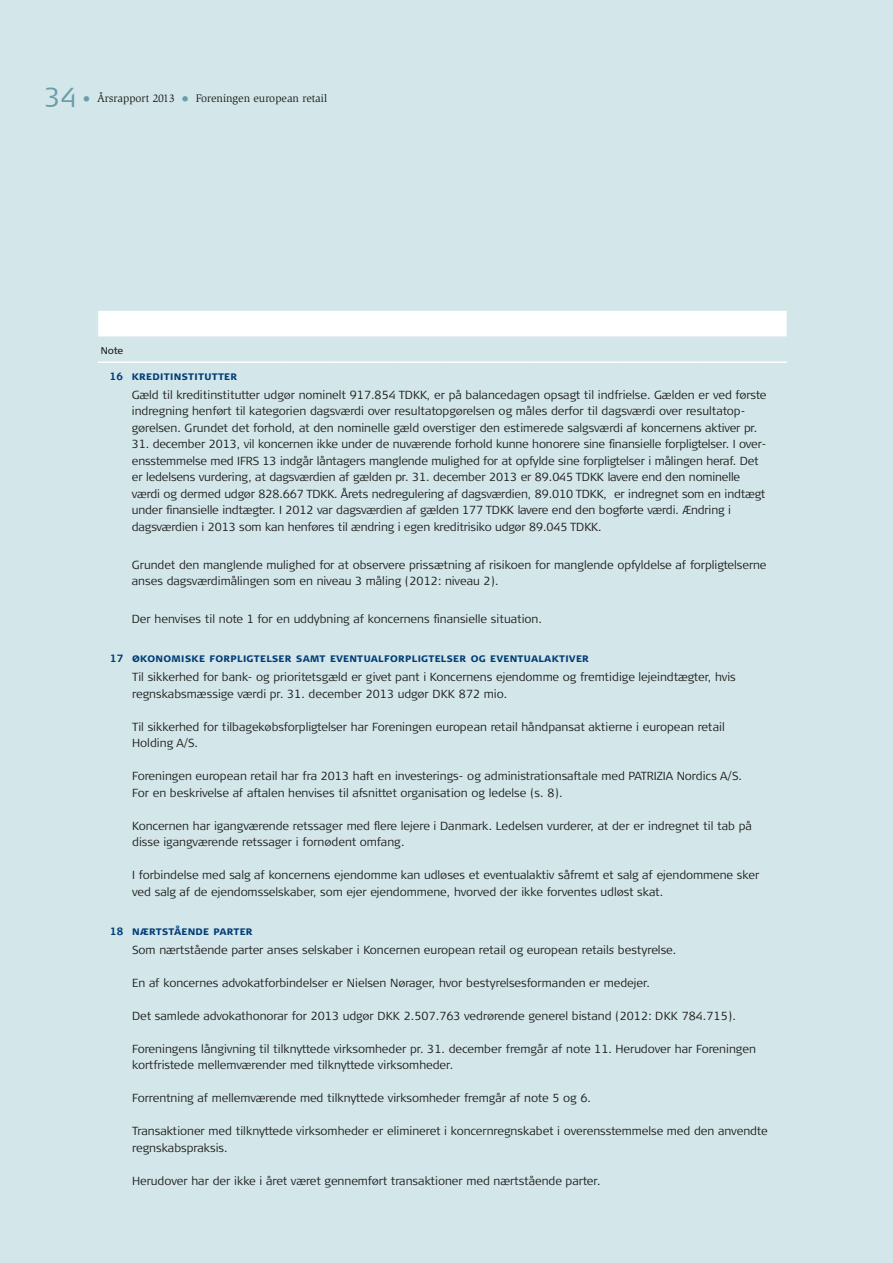
<style>
.page{position:relative;width:893px;height:1263px;background:#d3e6ea}
.page>*{position:absolute;margin:0;border:0;box-sizing:border-box;transform-origin:0 0}
.t1{font:700 12px "Signa OT";letter-spacing:.025em;color:#003c76}
.t2{font:300 11.7px/16.5px "Signa OT";letter-spacing:-.01em;color:#1d1d1b}
.t3{font:11.25px "Slimbach Std";color:#1d1d1b}
.t4{font:9.75px "Signa OT";color:#1d1d1b}
.s1{font-family:"Signa OT";font-weight:300;font-size:27px;color:#689da9}
.s2{font-weight:900;font-size:15px;color:#689da9}
.s3{font-size:10.5px}
.s4{font-style:italic}
</style>
<div class="page">
<div style="left:98px;top:311px;width:689px;height:25px;background:#fff"></div>
<hr style="left:98px;top:361px;width:34px;height:2px;background:#fff">
<hr style="left:446px;top:361px;width:85px;height:2px;background:#fff">
<hr style="left:531px;top:361px;width:86px;height:2px;background:#fff">
<hr style="left:617px;top:361px;width:85px;height:2px;background:#fff">
<hr style="left:702px;top:361px;width:85px;height:2px;background:#fff">
<hr style="left:132px;top:361px;width:93px;height:2px;background:#fff">
<hr style="left:225px;top:361px;width:60px;height:2px;background:#fff">
<hr style="left:285px;top:361px;width:51px;height:2px;background:#fff">
<hr style="left:336px;top:361px;width:59px;height:2px;background:#fff">
<hr style="left:395px;top:361px;width:51px;height:2px;background:#fff">
<p class="t3" style="left:44px;top:92px;width:285px"><span class="s1">34</span> <span class="s2">•</span> Årsrapport 2013 <span class="s2">•</span> Foreningen european retail</p>
<p class="t4" style="left:101px;top:345px;width:24px">Note</p>
<p class="t1" style="left:110px;top:369px;width:129px"><span class="s3">16</span> Kreditinstitutter</p>
<p class="t2" style="left:132px;top:386px;width:636px">Gæld til kreditinstitutter udgør nominelt 917.854 TDKK, er på balancedagen opsagt til indfrielse. Gælden er ved første indregning henført til kategorien dagsværdi over resultatopgørelsen og måles derfor til dagsværdi over resultatop&shy;gørelsen. Grundet det forhold, at den nominelle gæld overstiger den estimerede salgsværdi af koncernens aktiver pr.</p>
<p class="t2" style="left:132px;top:436px;width:636px">31. december 2013, vil koncernen ikke under de nuværende forhold kunne honorere sine finansielle forpligtelser. I over&shy;ensstemmelse med IFRS 13 indgår låntagers manglende mulighed for at opfylde sine forpligtelser i målingen heraf. Det er ledelsens vurdering, at dagsværdien af gælden pr. 31. december 2013 er 89.045 TDKK lavere end den nominelle værdi og dermed udgør 828.667 TDKK. Årets nedregulering af dagsværdien, 89.010 TDKK, er indregnet som en indtægt under finansielle indtægter. I 2012 var dagsværdien af gælden 177 TDKK lavere end den bogførte værdi. Ændring i dagsværdien i 2013 som kan henføres til ændring i egen kreditrisiko udgør 89.045 TDKK.</p>
<p class="t2" style="left:132px;top:556px;width:636px">Grundet den manglende mulighed for at observere prissætning af risikoen for manglende opfyldelse af forpligtelserne anses dagsværdimålingen som en niveau 3 måling (2012: niveau 2).</p>
<p class="t2" style="left:132px;top:611px;width:412px">Der henvises til note 1 for en uddybning af koncernens finansielle situation.</p>
<p class="t1" style="left:110px;top:651px;width:480px"><span class="s3">17</span> Økonomiske forpligtelser samt eventualforpligtelser og eventualaktiver</p>
<p class="t2" style="left:132px;top:669px;width:605px">Til sikkerhed for bank- og prioritetsgæld er givet pant i Koncernens ejendomme og fremtidige lejeindtægter, hvis regnskabsmæssige værdi pr. 31. december 2013 udgør DKK 872 mio.</p>
<p class="t2" style="left:132px;top:718px;width:594px">Til sikkerhed for tilbagekøbsforpligtelser har Foreningen european retail håndpansat aktierne i european retail<br>Holding A/S.</p>
<p class="t2" style="left:132px;top:768px;width:611px">Foreningen european retail har fra 2013 haft en investerings- og administrationsaftale med PATRIZIA Nordics A/S.<br>For en beskrivelse af aftalen henvises til afsnittet organisation og ledelse (s. 8).</p>
<p class="t2" style="left:132px;top:817px;width:621px">Koncernen har igangværende retssager med flere lejere i Danmark. Ledelsen vurderer, at der er indregnet til tab på disse igangværende retssager i fornødent omfang.</p>
<p class="t2" style="left:132px;top:867px;width:629px">I forbindelse med salg af koncernens ejendomme kan udløses et eventualaktiv såfremt et salg af ejendommene sker ved salg af de ejendomsselskaber, som ejer ejendommene, hvorved der ikke forventes udløst skat.</p>
<p class="t1" style="left:110px;top:923px;width:144px"><span class="s3">18</span> Nærtstående parter</p>
<p class="t2" style="left:132px;top:941px;width:546px">Som nærtstående parter anses selskaber i Koncernen european retail og european retail<span class="s4">s</span> bestyrelse.</p>
<p class="t2" style="left:132px;top:974px;width:519px">En af koncernes advokatforbindelser er Nielsen Nørager, hvor bestyrelsesformanden er medejer.</p>
<p class="t2" style="left:132px;top:1007px;width:605px">Det samlede advokathonorar for 2013 udgør DKK 2.507.763 vedrørende generel bistand (2012: DKK 784.715).</p>
<p class="t2" style="left:132px;top:1040px;width:625px">Foreningens långivning til tilknyttede virksomheder pr. 31. december fremgår af note 11. Herudover har Foreningen kortfristede mellemværender med tilknyttede virksomheder.</p>
<p class="t2" style="left:132px;top:1090px;width:460px">Forrentning af mellemværende med tilknyttede virksomheder fremgår af note 5 og 6.</p>
<p class="t2" style="left:132px;top:1123px;width:637px">Transaktioner med tilknyttede virksomheder er elimineret i koncernregnskabet i overensstemmelse med den anvendte regnskabspraksis.</p>
<p class="t2" style="left:132px;top:1172px;width:470px">Herudover har der ikke i året været gennemført transaktioner med nærtstående parter.</p>
</div>
